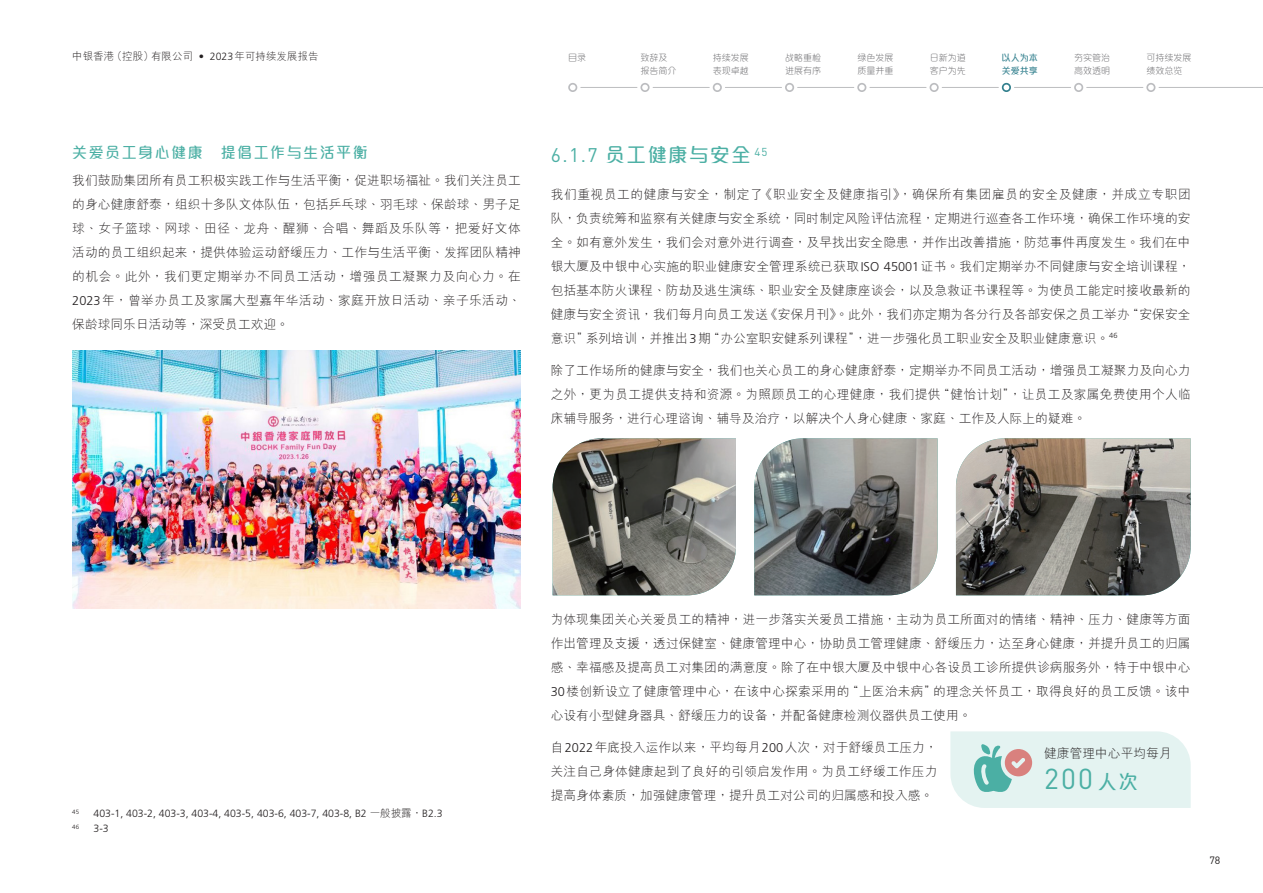
<style>
.page{position:relative;width:1263px;height:893px;background:#fff}
.page>*{position:absolute;margin:0;border:0;box-sizing:border-box;transform-origin:0 0}
.t1{font:28.5px "DINOT";color:#4bafa4}
.t2{font:500 19.5px "M Elle HKS";letter-spacing:.075em;color:#4bafa4}
.t3{font:500 15px "M Elle HKS";letter-spacing:.1em;color:#4bafa4}
.t4{font:300 12.75px/24px "M Hei HKS";color:#231f20;text-align:justify}
.t5{font:300 10.5px "Frutiger LT Std";color:#231f20}
.t6{font:300 10.5px "M Hei HKS";color:#231f20}
.t7{font:10.5px "DINOT";color:#231f20}
.t8{font:300 9px/12.3px "M Elle HKS";color:#636366}
.t9{font:500 9px/12.3px "M Elle HKS";color:#317f8d}
.t10{font:300 6.15px "Frutiger LT Std";color:#231f20}
.s1{font-family:"Frutiger LT Std"}
.s2{font-family:"DINOT";font-weight:400}
.s3{font-family:"M Hei HKS"}
.s4{font-family:"M Elle HKS";font-weight:500;font-size:19.5px}
</style>
<div class="page">
<img style="left:72px;top:350px;width:449px;height:259px">
<svg style="left:950px;top:731px;width:241px;height:77px;background:#dcece9"></svg>
<img style="left:553px;top:438px;width:183px;height:157px">
<img style="left:754px;top:438px;width:184px;height:157px">
<img style="left:956px;top:438px;width:235px;height:157px">
<hr style="left:581px;top:87px;width:56px;height:1px;background:#bcbdc0">
<hr style="left:725px;top:87px;width:56px;height:1px;background:#bcbdc0">
<hr style="left:1014px;top:87px;width:57px;height:1px;background:#bcbdc0">
<hr style="left:653px;top:87px;width:56px;height:1px;background:#bcbdc0">
<hr style="left:942px;top:87px;width:56px;height:1px;background:#bcbdc0">
<hr style="left:798px;top:87px;width:56px;height:1px;background:#bcbdc0">
<hr style="left:1087px;top:87px;width:56px;height:1px;background:#bcbdc0">
<hr style="left:870px;top:87px;width:56px;height:1px;background:#bcbdc0">
<hr style="left:1159px;top:87px;width:104px;height:1px;background:#bcbdc0">
<svg style="left:1146px;top:83px;width:9px;height:9px"></svg>
<svg style="left:1002px;top:83px;width:9px;height:9px"></svg>
<svg style="left:857px;top:83px;width:9px;height:9px"></svg>
<svg style="left:713px;top:83px;width:9px;height:9px"></svg>
<svg style="left:1074px;top:83px;width:9px;height:9px"></svg>
<svg style="left:929px;top:83px;width:10px;height:9px"></svg>
<svg style="left:785px;top:83px;width:9px;height:9px"></svg>
<svg style="left:640px;top:83px;width:10px;height:9px"></svg>
<svg style="left:568px;top:83px;width:9px;height:9px"></svg>
<p class="t6" style="left:72px;top:49px;width:248px">中銀香港（控股）有限公司 <span class="s1">• 2023</span>年可持續發展報告</p>
<p class="t3" style="left:72px;top:142px;width:297px">關愛員工身心健康 提倡工作與生活平衡</p>
<p class="t4" style="left:72px;top:168px;width:450px">我們鼓勵集團所有員工積極實踐工作與生活平衡，促進職場福祉。我們關注員工的身心健康舒泰，組織十多隊文體隊伍，包括乒乓球、羽毛球、保齡球、男子足球、女子籃球、網球、田徑、龍舟、醒獅、合唱、舞蹈及樂隊等，把愛好文體活動的員工組織起來，提供體驗運動舒緩壓力、工作與生活平衡、發揮團隊精神的機會。此外，我們更定期舉辦不同員工活動，增強員工凝聚力及向心力。在<span class="s1">2023</span>年，曾舉辦員工及家屬大型嘉年華活動、家庭開放日活動、親子樂活動、保齡球同樂日活動等，深受員工歡迎。</p>
<p class="t8" style="left:568px;top:52px;width:19px">目錄</p>
<p class="t8" style="left:640px;top:52px;width:37px">致辭及報告簡介</p>
<p class="t8" style="left:713px;top:52px;width:37px">持續發展表現卓越</p>
<p class="t8" style="left:785px;top:52px;width:37px">戰略重檢進展有序</p>
<p class="t8" style="left:857px;top:52px;width:37px">綠色發展質量並重</p>
<p class="t8" style="left:930px;top:52px;width:37px">日新為道客戶為先</p>
<p class="t9" style="left:1002px;top:51px;width:37px">以人為本關愛共享</p>
<p class="t8" style="left:1074px;top:52px;width:37px">夯實管治高效透明</p>
<p class="t8" style="left:1146px;top:52px;width:46px">可持續發展績效總覽</p>
<h2 class="t2" style="left:551px;top:141px;width:218px"><span class="s2">6.1.7</span> 員工健康與安全 <sup>45</sup></h2>
<p class="t4" style="left:551px;top:182px;width:642px">我們重視員工的健康與安全，制定了《職業安全及健康指引》，確保所有集團僱員的安全及健康，並成立專職團隊，負責統籌和監察有關健康與安全系統，同時制定風險評估流程，定期進行巡查各工作環境，確保工作環境的安全。如有意外發生，我們會對意外進行調查，及早找出安全隱患，並作出改善措施，防範事件再度發生。我們在中銀大廈及中銀中心實施的職業健康安全管理系統已獲取<span class="s1">ISO 45001</span>證書。我們定期舉辦不同健康與安全培訓課程，包括基本防火課程、防劫及逃生演練、職業安全及健康座談會，以及急救證書課程等。為使員工能定時接收最新的健康與安全資訊，我們每月向員工發送《安保月刊》。此外，我們亦定期為各分行及各部安保之員工舉辦“安保安全意識”系列培訓，並推出<span class="s1">3</span>期“辦公室職安健系列課程”，進一步強化員工職業安全及職業健康意識。<sup>46</sup></p>
<p class="t4" style="left:551px;top:358px;width:642px">除了工作場所的健康與安全，我們也關心員工的身心健康舒泰，定期舉辦不同員工活動，增強員工凝聚力及向心力之外，更為員工提供支持和資源。為照顧員工的心理健康，我們提供“健怡計劃”，讓員工及家屬免費使用個人臨床輔導服務，進行心理諮詢、輔導及治療，以解決個人身心健康、家庭、工作及人際上的疑難。</p>
<p class="t10" style="left:72px;top:808px;width:8px">45</p>
<p class="t5" style="left:94px;top:807px;width:351px">403-1, 403-2, 403-3, 403-4, 403-5, 403-6, 403-7, 403-8, B2 <span class="s3">一般披露，</span>B2.3</p>
<p class="t10" style="left:72px;top:823px;width:8px">46</p>
<p class="t5" style="left:94px;top:822px;width:17px">3-3</p>
<p class="t4" style="left:551px;top:607px;width:641px">為體現集團關心關愛員工的精神，進一步落實關愛員工措施，主動為員工所面對的情緒、精神、壓力、健康等方面作出管理及支援，透過保健室、健康管理中心，協助員工管理健康、舒緩壓力，達至身心健康，並提升員工的歸屬感、幸福感及提高員工對集團的滿意度。除了在中銀大廈及中銀中心各設員工診所提供診病服務外，特於中銀中心<span class="s1">30</span>樓創新設立了健康管理中心，在該中心探索採用的“上醫治未病”的理念關懷員工，取得良好的員工反饋。該中心設有小型健身器具、舒緩壓力的設備，並配備健康檢測儀器供員工使用。</p>
<p class="t4" style="left:551px;top:735px;width:388px">自<span class="s1">2022</span>年底投入運作以來，平均每月<span class="s1">200</span>人次，對於舒緩員工壓力，關注自己身體健康起到了良好的引領啟發作用。為員工紓緩工作壓力提高身體素質，加強健康管理，提升員工對公司的歸屬感和投入感。</p>
<p class="t4" style="left:1044px;top:740px;width:129px">健康管理中心平均每月</p>
<h1 class="t1" style="left:1044px;top:757px;width:95px">200 <span class="s4">人次</span></h1>
<p class="t7" style="left:1209px;top:852px;width:12px">78</p>
</div>
